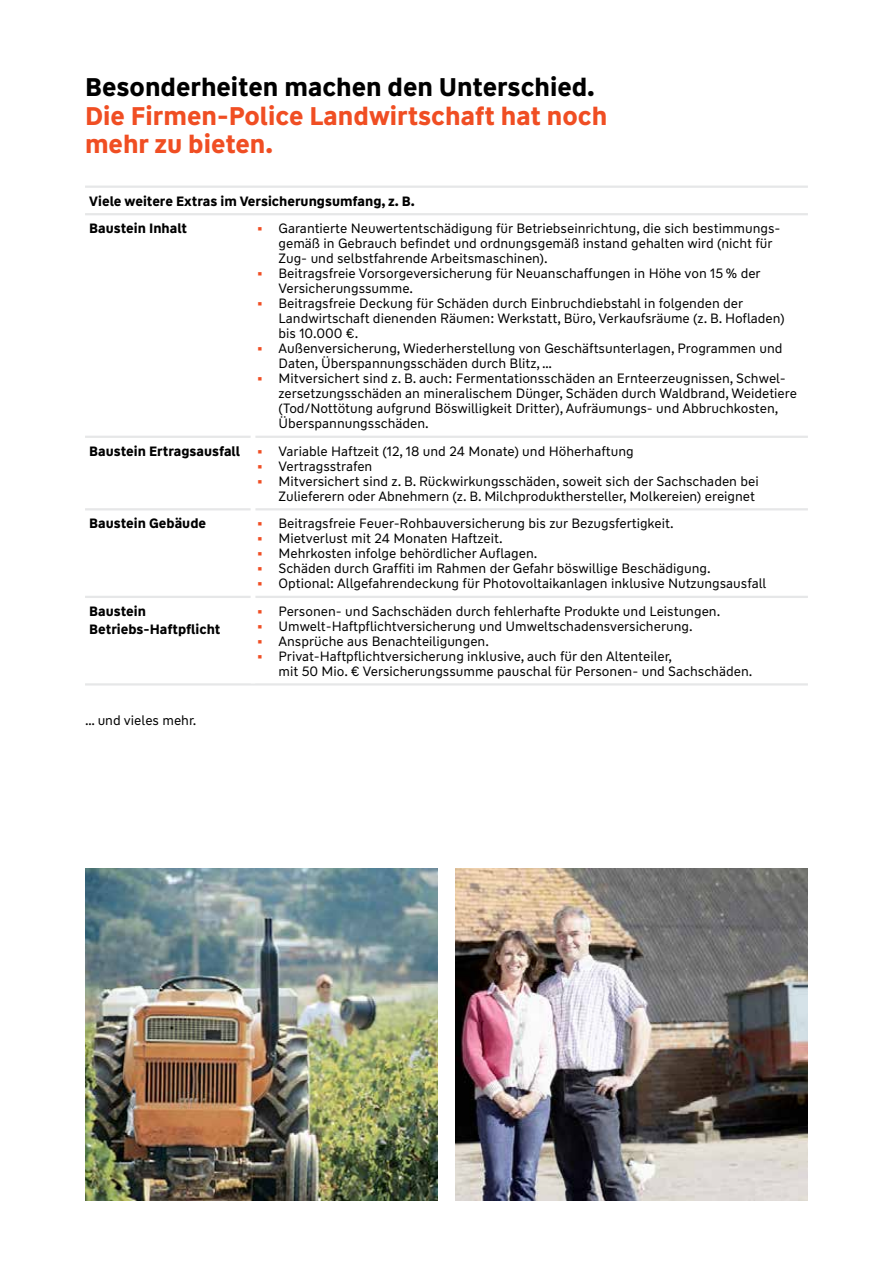
<style>
.page{position:relative;width:893px;height:1263px;background:#fff}
.page>*{position:absolute;margin:0;border:0;box-sizing:border-box;transform-origin:0 0}
.t1{font:700 25.5px/28.5px "WW Type";color:#f04e23}
.t2{font:700 25.5px "WW Type";color:#000}
.t3{font:13.5px/15px "WW Type";color:#000}
.t4{font:700 13.5px/27.6px "WW Type";color:#000}
.s1{font-weight:700;color:#f04e23}
</style>
<div class="page">
<hr style="left:85px;top:508px;width:166px;height:2px;background:#e6e7e8">
<hr style="left:255px;top:508px;width:553px;height:2px;background:#e6e7e8">
<hr style="left:85px;top:596px;width:166px;height:2px;background:#e6e7e8">
<hr style="left:255px;top:596px;width:553px;height:2px;background:#e6e7e8">
<hr style="left:85px;top:683px;width:168px;height:2px;background:#e6e7e8">
<hr style="left:253px;top:683px;width:555px;height:2px;background:#e6e7e8">
<hr style="left:85px;top:436px;width:166px;height:2px;background:#e6e7e8">
<hr style="left:255px;top:436px;width:553px;height:2px;background:#e6e7e8">
<hr style="left:85px;top:186px;width:168px;height:2px;background:#e6e7e8">
<hr style="left:253px;top:186px;width:555px;height:2px;background:#e6e7e8">
<hr style="left:85px;top:213px;width:168px;height:2px;background:#e6e7e8">
<hr style="left:253px;top:213px;width:555px;height:2px;background:#e6e7e8">
<img style="left:85px;top:869px;width:353px;height:331px">
<img style="left:455px;top:869px;width:353px;height:331px">
<h1 class="t2" style="left:85px;top:71px;width:511px">Besonderheiten machen den Unterschied.</h1>
<h1 class="t1" style="left:85px;top:102px;width:524px">Die Firmen-Police Landwirtschaft hat noch mehr zu bieten.</h1>
<p class="t4" style="left:89px;top:187px;width:327px">Viele weitere Extras im Versicherungsumfang, z. B.<br>Baustein Inhalt</p>
<p class="t3" style="left:279px;top:221px;width:503px;text-indent:-21px"><span class="s1">•</span> Garantierte Neuwertentschädigung für Betriebseinrichtung, die sich bestimmungs&shy;gemäß in Gebrauch befindet und ordnungsgemäß instand gehalten wird (nicht für<br>Zug- und selbstfahrende Arbeitsmaschinen).</p>
<p class="t3" style="left:279px;top:266px;width:484px;text-indent:-21px"><span class="s1">•</span> Beitragsfreie Vorsorgeversicherung für Neuanschaffungen in Höhe von 15 % der<br>Versicherungssumme.</p>
<p class="t3" style="left:279px;top:296px;width:508px;text-indent:-21px"><span class="s1">•</span> Beitragsfreie Deckung für Schäden durch Einbruchdiebstahl in folgenden der<br>Landwirtschaft dienenden Räumen: Werkstatt, Büro, Verkaufsräume (z. B. Hofladen) bis 10.000 €.</p>
<p class="t3" style="left:279px;top:341px;width:505px;text-indent:-21px"><span class="s1">•</span> Außenversicherung, Wiederherstellung von Geschäftsunterlagen, Programmen und<br>Daten, Überspannungsschäden durch Blitz, …</p>
<p class="t3" style="left:279px;top:371px;width:520px;text-indent:-21px"><span class="s1">•</span> Mitversichert sind z. B. auch: Fermentationsschäden an Ernteerzeugnissen, Schwel&shy;zersetzungsschäden an mineralischem Dünger, Schäden durch Waldbrand, Weidetiere (Tod/Nottötung aufgrund Böswilligkeit Dritter), Aufräumungs- und Abbruchkosten, Überspannungsschäden.</p>
<p class="t4" style="left:89px;top:437px;width:152px">Baustein Ertragsausfall</p>
<p class="t3" style="left:257px;top:444px;width:378px"><span class="s1">•</span> Variable Haftzeit (12, 18 und 24 Monate) und Höherhaftung</p>
<p class="t3" style="left:257px;top:459px;width:117px"><span class="s1">•</span> Vertragsstrafen</p>
<p class="t3" style="left:257px;top:474px;width:503px;text-align:right"><span class="s1">•</span> Mitversichert sind z. B. Rückwirkungsschäden, soweit sich der Sachschaden bei<br>Zulieferern oder Abnehmern (z. B. Milchprodukthersteller, Molkereien) ereignet</p>
<p class="t4" style="left:89px;top:510px;width:118px">Baustein Gebäude</p>
<p class="t3" style="left:257px;top:516px;width:418px"><span class="s1">•</span> Beitragsfreie Feuer-Rohbauversicherung bis zur Bezugsfertigkeit.</p>
<p class="t3" style="left:257px;top:531px;width:247px"><span class="s1">•</span> Mietverlust mit 24 Monaten Haftzeit.</p>
<p class="t3" style="left:257px;top:546px;width:282px"><span class="s1">•</span> Mehrkosten infolge behördlicher Auflagen.</p>
<p class="t3" style="left:257px;top:561px;width:455px"><span class="s1">•</span> Schäden durch Graffiti im Rahmen der Gefahr böswillige Beschädigung.</p>
<p class="t3" style="left:257px;top:576px;width:511px"><span class="s1">•</span> Optional: Allgefahrendeckung für Photovoltaikanlagen inklusive Nutzungsausfall</p>
<p class="t4" style="left:89px;top:602px;width:133px;line-height:18px">Baustein<br>Betriebs-Haftpflicht</p>
<p class="t3" style="left:257px;top:604px;width:465px"><span class="s1">•</span> Personen- und Sachschäden durch fehlerhafte Produkte und Leistungen.</p>
<p class="t3" style="left:257px;top:619px;width:437px"><span class="s1">•</span> Umwelt-Haftpflichtversicherung und Umweltschadensversicherung.</p>
<p class="t3" style="left:257px;top:634px;width:233px"><span class="s1">•</span> Ansprüche aus Benachteiligungen.</p>
<p class="t3" style="left:279px;top:649px;width:475px;text-indent:-21px"><span class="s1">•</span> Privat-Haftpflichtversicherung inklusive, auch für den Altenteiler,<br>mit 50 Mio. € Versicherungssumme pauschal für Personen- und Sachschäden.</p>
<p class="t3" style="left:85px;top:712px;width:113px">… und vieles mehr.</p>
</div>
